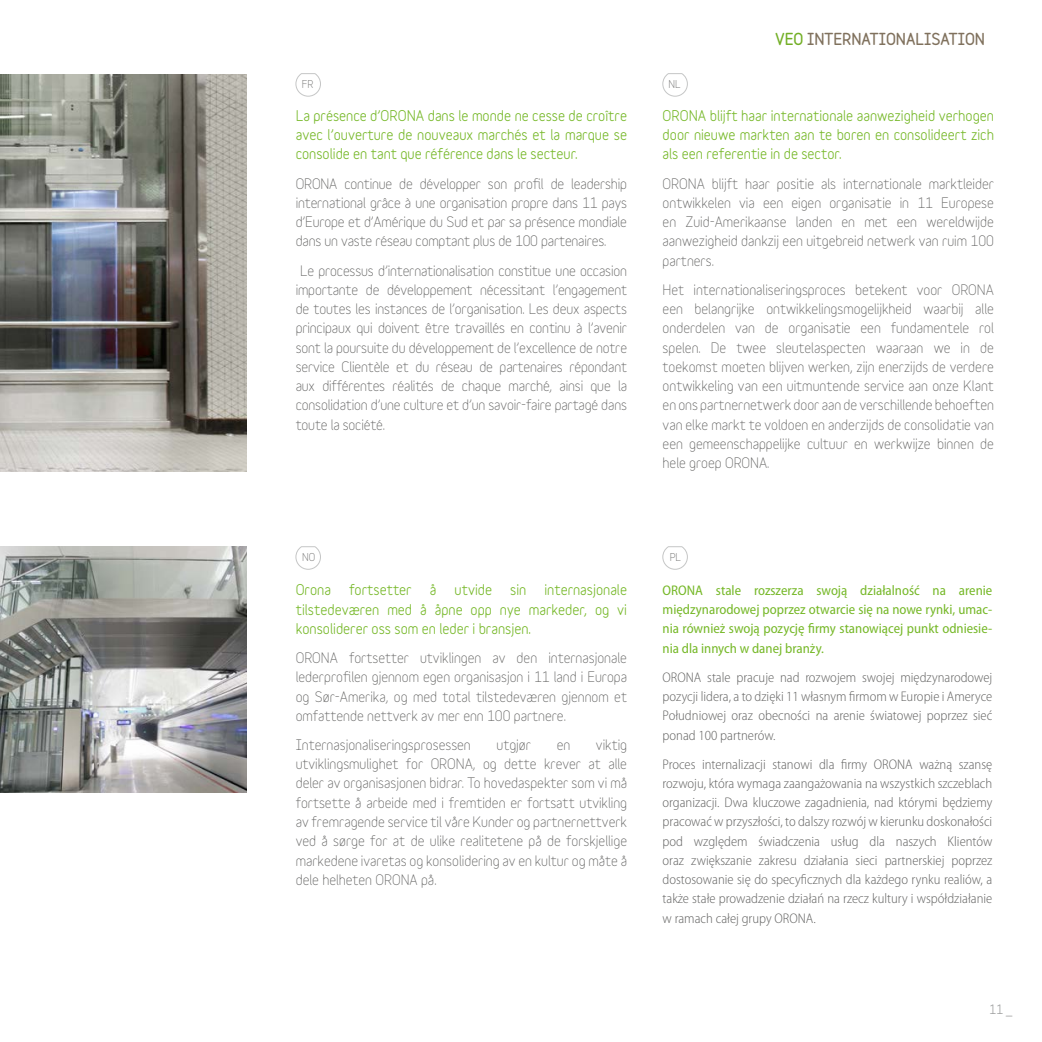
<style>
.page{position:relative;width:1042px;height:1042px;background:#fff}
.page>*{position:absolute;margin:0;border:0;box-sizing:border-box;transform-origin:0 0}
.t1{font:900 14.88px "Variable";color:#80715d}
.t2{font:900 14.88px "Variable";color:#73af26}
.t3{font:14px/19.2px "Variable";color:#636362;text-align:justify}
.t4{font:300 semi-condensed 14px/19.2px "Myriad Pro";color:#636362;text-align:justify}
.t5{font:700 14px/19.2px "Variable";color:#76b828;text-align:justify}
.t6{font:semi-condensed 14px/19.2px "Myriad Pro";color:#76b828;text-align:justify}
.t7{font:700 12.25px "Variable";color:#9c9d9d}
.t8{font:10.5px "Variable";color:#636362}
</style>
<div class="page">
<img style="left:0;top:74px;width:246px;height:397px">
<svg style="left:295px;top:546px;width:26px;height:24px"></svg>
<svg style="left:662px;top:546px;width:26px;height:24px"></svg>
<svg style="left:295px;top:73px;width:26px;height:24px"></svg>
<svg style="left:662px;top:73px;width:26px;height:24px"></svg>
<img style="left:0;top:546px;width:246px;height:247px">
<p class="t2" style="left:775px;top:29px;width:10px">VEO</p>
<p class="t1" style="left:807px;top:29px;width:180px">INTER NATIONALISATION</p>
<p class="t8" style="left:302px;top:78px;width:13px">FR</p>
<p class="t8" style="left:668px;top:78px;width:14px">NL</p>
<p class="t5" style="left:296px;top:106px;width:333px">La présence d’ORONA dans le monde ne cesse de croître avec l’ouverture de nouveaux marchés et la marque se consolide en tant que référence dans le secteur.</p>
<p class="t3" style="left:296px;top:174px;width:333px">ORONA continue de développer son profil de leadership international grâce à une organisation propre dans 11 pays d’Europe et d’Amérique du Sud et par sa présence mondiale dans un vaste réseau comptant plus de 100 partenaires.</p>
<p class="t3" style="left:296px;top:261px;width:333px;text-indent:4px">Le processus d’internationalisation constitue une occasion importante de développement nécessitant l’engagement de toutes les instances de l’organisation. Les deux aspects principaux qui doivent être travaillés en continu à l’avenir sont la poursuite du développement de l’excellence de notre service Clientèle et du réseau de partenaires répondant aux différentes réalités de chaque marché, ainsi que la consolidation d’une culture et d’un savoir-faire partagé dans toute la société.</p>
<p class="t5" style="left:662px;top:106px;width:333px">ORONA blijft haar internationale aanwezigheid verhogen door nieuwe markten aan te boren en consolideert zich als een referentie in de sector.</p>
<p class="t3" style="left:662px;top:174px;width:333px">ORONA blijft haar positie als internationale marktleider ontwikkelen via een eigen organisatie in 11 Europese en Zuid-Amerikaanse landen en met een wereldwijde aanwezigheid dankzij een uitgebreid netwerk van ruim 100 partners.</p>
<p class="t3" style="left:662px;top:280px;width:333px">Het internationaliseringsproces betekent voor ORONA een belangrijke ontwikkelingsmogelijkheid waarbij alle onderdelen van de organisatie een fundamentele rol spelen. De twee sleutelaspecten waaraan we in de toekomst moeten blijven werken, zijn enerzijds de verdere ontwikkeling van een uitmuntende service aan onze Klant en ons partnernetwerk door aan de verschillende behoeften van elke markt te voldoen en anderzijds de consolidatie van een gemeenschappelijke cultuur en werkwijze binnen de hele groep ORONA.</p>
<p class="t8" style="left:302px;top:551px;width:15px">NO</p>
<p class="t8" style="left:670px;top:551px;width:13px">PL</p>
<p class="t5" style="left:296px;top:580px;width:37px">Orona</p>
<p class="t5" style="left:349px;top:580px;width:64px">fortsetter</p>
<p class="t5" style="left:430px;top:580px;width:8px">å</p>
<p class="t5" style="left:454px;top:580px;width:39px">utvide</p>
<p class="t5" style="left:510px;top:580px;width:18px">sin</p>
<p class="t5" style="left:296px;top:580px;width:333px;text-indent:249px">internasjonale tilstedeværen med å åpne opp nye markeder, og vi konsoliderer oss som en leder i bransjen.</p>
<p class="t3" style="left:296px;top:648px;width:333px">ORONA fortsetter utviklingen av den internasjonale lederprofilen gjennom egen organisasjon i 11 land i Europa og Sør-Amerika, og med total tilstedeværen gjennom et omfattende nettverk av mer enn 100 partnere.</p>
<p class="t3" style="left:296px;top:735px;width:177px">Internasjonaliseringsprosessen</p>
<p class="t3" style="left:496px;top:735px;width:36px">utgjør</p>
<p class="t3" style="left:557px;top:735px;width:15px">en</p>
<p class="t3" style="left:296px;top:735px;width:333px;text-indent:300px">viktig utviklingsmulighet for ORONA, og dette krever at alle deler av organisasjonen bidrar. To hovedaspekter som vi må fortsette å arbeide med i fremtiden er fortsatt utvikling av fremragende service til våre Kunder og partnernettverk ved å sørge for at de ulike realitetene på de forskjellige markedene ivaretas og konsolidering av en kultur og måte å dele helheten ORONA på.</p>
<p class="t6" style="left:662px;top:581px;width:331px">ORONA stale rozszerza swoją działalność na arenie międzynarodowej poprzez otwarcie się na nowe rynki, umac&shy;nia również swoją pozycję firmy stanowiącej punkt odniesie&shy;nia dla innych w danej branży.</p>
<p class="t4" style="left:662px;top:668px;width:331px">ORONA stale pracuje nad rozwojem swojej międzynarodowej pozycji lidera, a to dzięki 11 własnym firmom w Europie i Ameryce Południowej oraz obecności na arenie światowej poprzez sieć ponad 100 partnerów.</p>
<p class="t4" style="left:662px;top:755px;width:331px">Proces internalizacji stanowi dla firmy ORONA ważną szansę rozwoju, która wymaga zaangażowania na wszystkich szczeblach organizacji. Dwa kluczowe zagadnienia, nad którymi będziemy pracować w przyszłości, to dalszy rozwój w kierunku doskonałości pod względem świadczenia usług dla naszych Klientów oraz zwiększanie zakresu działania sieci partnerskiej poprzez dostosowanie się do specyficznych dla każdego rynku realiów, a także stałe prowadzenie działań na rzecz kultury i współdziałanie w ramach całej grupy ORONA.</p>
<p class="t7" style="left:989px;top:1002px;width:25px">11 _</p>
</div>
